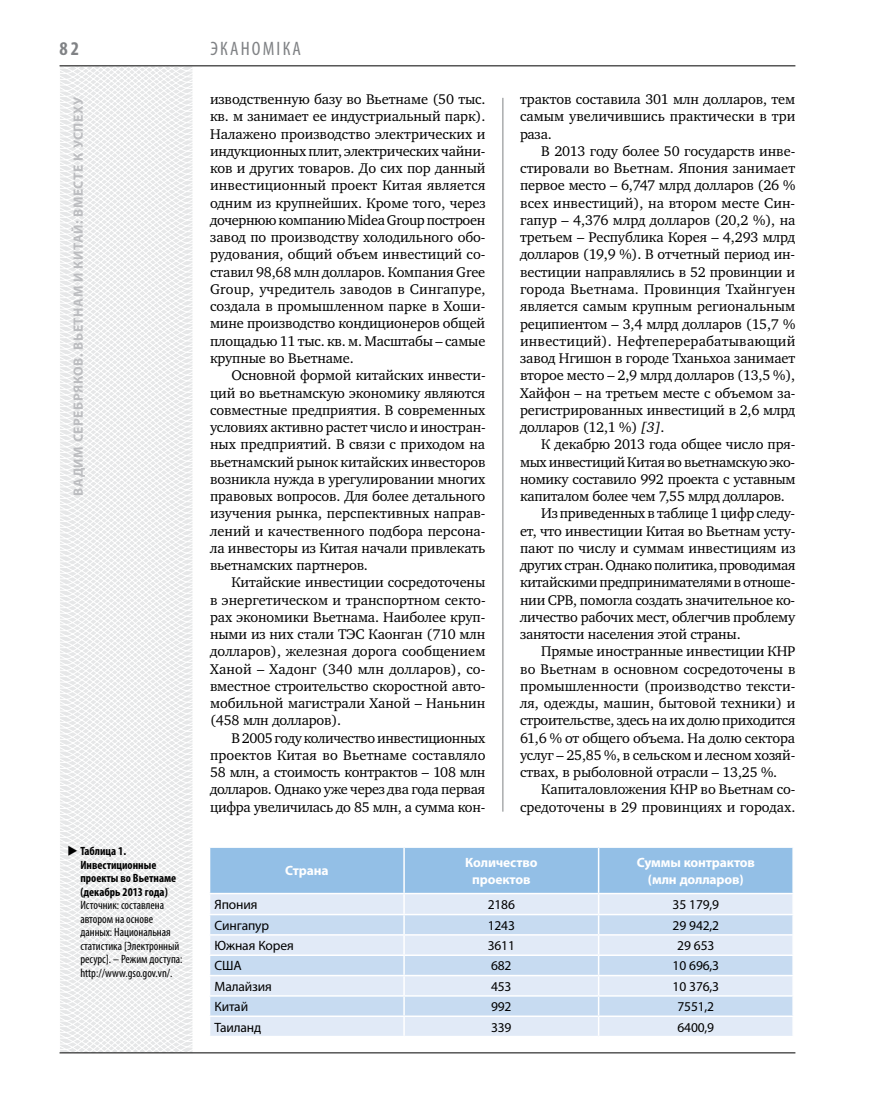
<style>
.page{position:relative;width:872px;height:1106px;background:#fff}
.page>*{position:absolute;margin:0;border:0;box-sizing:border-box;transform-origin:0 0}
.t1{font:condensed 19.5px "Myriad Pro";letter-spacing:.125em;color:#808285}
.t2{font:700 condensed 19.5px "Myriad Pro";color:#808285}
.t3{font:14.4px/17.2px "Charter C";letter-spacing:-.01em;color:#000;text-align:justify}
.t4{font:14.4px "Charter C";letter-spacing:-.03em;color:#000}
.t5{font:13.5px "Myriad Pro";letter-spacing:-.01em;color:#000}
.t6{font:700 13.5px/16.5px "Myriad Pro";letter-spacing:-.01em;color:#fff;text-align:center}
.t7{font:700 13.5px "Myriad Pro";letter-spacing:.04em;color:#bcbdc0}
.t8{font:condensed 12px/13.5px "Myriad Pro";color:#000}
.t9{font:700 condensed 12px/13.5px "Myriad Pro";color:#000}
.s1{font-style:italic}
</style>
<div class="page">
<svg style="left:59px;top:65px;width:192px;height:989px"></svg>
<hr style="left:60px;top:1052px;width:735px;height:1px;background:#000">
<hr style="left:60px;top:65px;width:735px;height:1px;background:#000">
<hr style="left:502px;top:98px;width:1px;height:713px;background:#808285">
<hr style="left:209px;top:1035px;width:195px;height:2px;background:#fff">
<hr style="left:209px;top:846px;width:195px;height:2px;background:#fff">
<svg style="left:209px;top:847px;width:584px;height:188px;background:#c8dcf1"></svg>
<hr style="left:598px;top:1015px;width:196px;height:2px;background:#fff">
<svg style="left:78px;top:855px;width:12px;height:1px"></svg>
<h1 class="t2" style="left:60px;top:37px;width:21px">82</h1>
<p class="t7" style="left:69px;top:495px;width:400px;rotate:-90deg">Вадим Серебряков. Вьетнам и Китай: вместе к успеху</p>
<p class="t9" style="left:80px;top:844px;width:97px;text-indent:-13px">◆ Таблица 1.<br>Инвестиционные проекты во Вьетнаме (декабрь 2013 года)</p>
<p class="t8" style="left:80px;top:898px;width:104px">Источник: составлена автором на основе данных: Национальная статистика [Электронный ресурс]. – Режим доступа: http://www.gso.gov.vn/.</p>
<h1 class="t1" style="left:210px;top:37px;width:92px">Эканоміка</h1>
<p class="t3" style="left:210px;top:91px;width:277px">изводственную базу во Вьетнаме (50 тыс. кв. м занимает ее индустриальный парк).<br>Налажено производство электрических и индукционных плит, электрических чайни&shy;ков и других товаров. До сих пор данный инвестиционный проект Китая является одним из крупнейших. Кроме того, через дочернюю компанию Midea Group построен завод по производству холодильного обо&shy;рудования, общий объем инвестиций со&shy;ставил 98,68 млн долларов. Компания Gree Group, учредитель заводов в Сингапуре, создала в промышленном парке в Хоши&shy;мине производство кондиционеров общей площадью 11 тыс. кв. м. Масштабы – самые крупные во Вьетнаме.</p>
<p class="t3" style="left:210px;top:367px;width:277px;text-indent:21px">Основной формой китайских инвести&shy;ций во вьетнамскую экономику являются совместные предприятия. В современных условиях активно растет число и иностран&shy;ных предприятий. В связи с приходом на вьетнамский рынок китайских инвесторов возникла нужда в урегулировании многих правовых вопросов. Для более детального изучения рынка, перспективных направ&shy;лений и качественного подбора персона&shy;ла инвесторы из Китая начали привлекать вьетнамских партнеров.</p>
<p class="t3" style="left:210px;top:574px;width:277px;text-indent:21px">Китайские инвестиции сосредоточены в энергетическом и транспортном секто&shy;рах экономики Вьетнама. Наиболее круп&shy;ными из них стали ТЭС Каонган (710 млн долларов), железная дорога сообщением Ханой – Хадонг (340 млн долларов), со&shy;вместное строительство скоростной авто&shy;мобильной магистрали Ханой – Наньнин (458 млн долларов).</p>
<p class="t3" style="left:210px;top:729px;width:277px;text-indent:21px">В 2005 году количество инвестиционных проектов Китая во Вьетнаме составляло 58 млн, а стоимость контрактов – 108 млн долларов. Однако уже через два года первая цифра увеличилась до 85 млн, а сумма кон-</p>
<p class="t3" style="left:520px;top:91px;width:277px">трактов составила 301 млн долларов, тем самым увеличившись практически в три раза.</p>
<p class="t3" style="left:520px;top:143px;width:277px;text-indent:21px">В 2013 году более 50 государств инве&shy;стировали во Вьетнам. Япония занимает первое место – 6,747 млрд долларов (26 % всех инвестиций), на втором месте Син&shy;гапур – 4,376 млрд долларов (20,2 %), на третьем – Республика Корея – 4,293 млрд долларов (19,9 %). В отчетный период ин&shy;вестиции направлялись в 52 провинции и города Вьетнама. Провинция Тхайнгуен является самым крупным региональным реципиентом – 3,4 млрд долларов (15,7 % инвестиций). Нефтеперерабатывающий завод Нгишон в городе Тханьхоа занимает второе место – 2,9 млрд долларов (13,5 %), Хайфон – на третьем месте с объемом за&shy;регистрированных инвестиций в 2,6 млрд долларов (12,1 %) <span class="s1">[3]</span>.</p>
<p class="t3" style="left:541px;top:436px;width:255px">К декабрю 2013 года общее число пря-</p>
<p class="t3" style="left:520px;top:453px;width:277px">мых инвестиций Китая во вьетнамскую эко-</p>
<p class="t3" style="left:520px;top:470px;width:277px">номику составило 992 проекта с уставным</p>
<p class="t3" style="left:520px;top:488px;width:266px">капиталом более чем 7,55 млрд долларов.</p>
<p class="t3" style="left:541px;top:505px;width:255px">Из приведенных в таблице 1 цифр следу-</p>
<p class="t3" style="left:520px;top:522px;width:277px">ет, что инвестиции Китая во Вьетнам усту-</p>
<p class="t3" style="left:520px;top:539px;width:277px">пают по числу и суммам инвестициям из</p>
<p class="t4" style="left:520px;top:557px;width:277px">других стран. Однако политика, проводимая</p>
<p class="t3" style="left:520px;top:574px;width:277px">китайскими предпринимателями в отноше-</p>
<p class="t3" style="left:520px;top:591px;width:277px">нии СРВ, помогла создать значительное ко-</p>
<p class="t3" style="left:520px;top:608px;width:277px">личество рабочих мест, облегчив проблему</p>
<p class="t3" style="left:520px;top:626px;width:222px">занятости населения этой страны.</p>
<p class="t3" style="left:541px;top:643px;width:255px">Прямые иностранные инвестиции КНР</p>
<p class="t3" style="left:520px;top:660px;width:277px">во Вьетнам в основном сосредоточены в</p>
<p class="t3" style="left:520px;top:677px;width:277px">промышленности (производство тексти-</p>
<p class="t3" style="left:520px;top:695px;width:277px">ля, одежды, машин, бытовой техники) и</p>
<p class="t3" style="left:520px;top:712px;width:277px">строительстве, здесь на их долю приходится</p>
<p class="t3" style="left:520px;top:729px;width:277px">61,6 % от общего объема. На долю сектора</p>
<p class="t3" style="left:520px;top:746px;width:277px">услуг – 25,85 %, в сельском и лесном хозяй-</p>
<p class="t3" style="left:520px;top:764px;width:259px">ствах, в рыболовной отрасли – 13,25 %.</p>
<p class="t3" style="left:541px;top:781px;width:255px">Капиталовложения КНР во Вьетнам со-</p>
<p class="t3" style="left:520px;top:798px;width:277px">средоточены в 29 провинциях и городах.</p>
<p class="t6" style="left:285px;top:862px;width:45px">Страна</p>
<p class="t6" style="left:465px;top:854px;width:74px">Количество проектов</p>
<p class="t6" style="left:636px;top:854px;width:120px">Суммы контрактов (млн долларов)</p>
<p class="t5" style="left:215px;top:896px;width:44px">Япония</p>
<p class="t5" style="left:488px;top:896px;width:29px">2186</p>
<p class="t5" style="left:672px;top:896px;width:48px">35 179,9</p>
<p class="t5" style="left:215px;top:917px;width:56px">Сингапур</p>
<p class="t5" style="left:488px;top:917px;width:29px">1243</p>
<p class="t5" style="left:672px;top:917px;width:48px">29 942,2</p>
<p class="t5" style="left:215px;top:937px;width:81px">Южная Корея</p>
<p class="t5" style="left:488px;top:937px;width:29px">3611</p>
<p class="t5" style="left:677px;top:937px;width:39px">29 653</p>
<p class="t5" style="left:215px;top:957px;width:29px">США</p>
<p class="t5" style="left:491px;top:957px;width:22px">682</p>
<p class="t5" style="left:672px;top:957px;width:48px">10 696,3</p>
<p class="t5" style="left:215px;top:978px;width:59px">Малайзия</p>
<p class="t5" style="left:491px;top:978px;width:22px">453</p>
<p class="t5" style="left:672px;top:978px;width:48px">10 376,3</p>
<p class="t5" style="left:215px;top:998px;width:35px">Китай</p>
<p class="t5" style="left:491px;top:998px;width:22px">992</p>
<p class="t5" style="left:677px;top:998px;width:38px">7551,2</p>
<p class="t5" style="left:215px;top:1018px;width:48px">Таиланд</p>
<p class="t5" style="left:491px;top:1018px;width:22px">339</p>
<p class="t5" style="left:677px;top:1018px;width:38px">6400,9</p>
</div>
